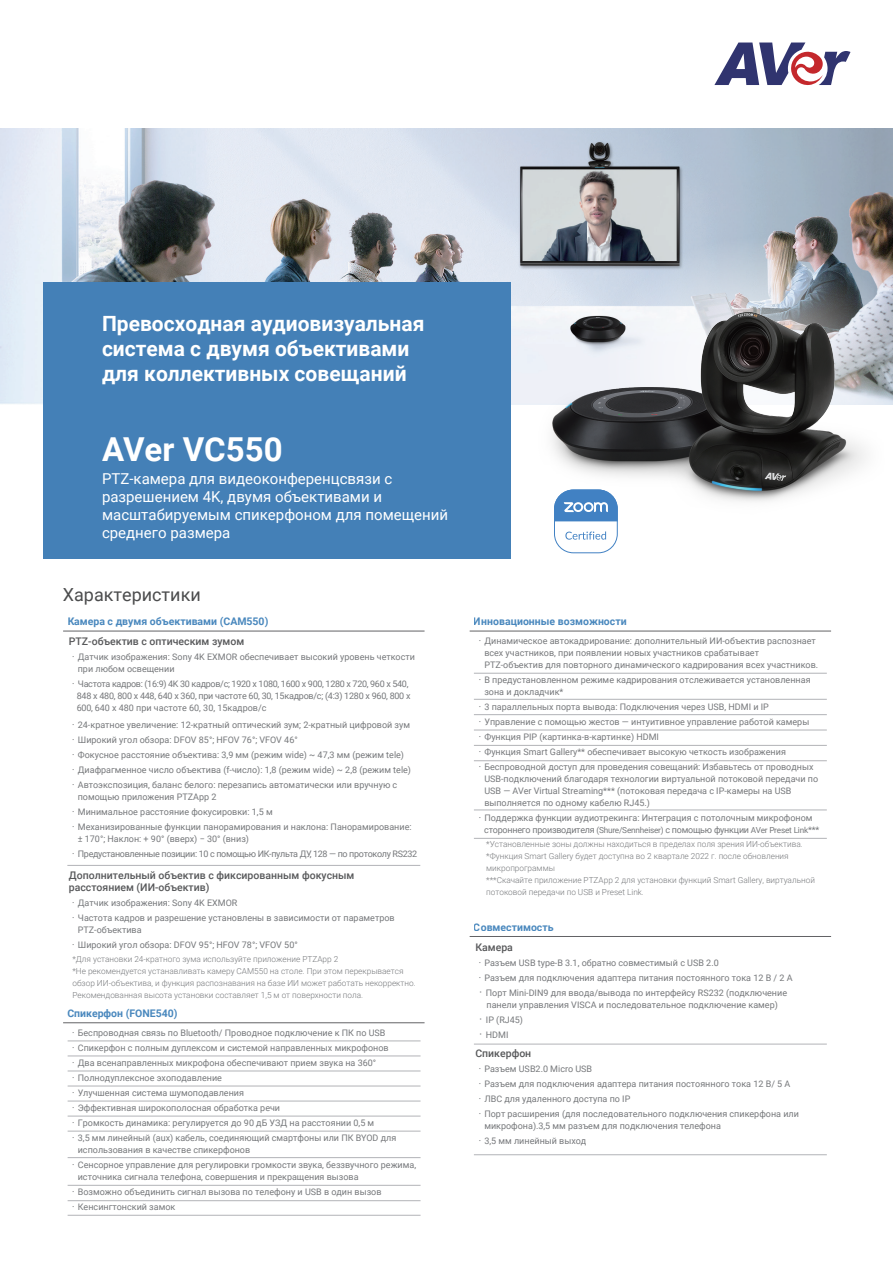
<style>
.page{position:relative;width:893px;height:1263px;background:#fff}
.page>*{position:absolute;margin:0;border:0;box-sizing:border-box;transform-origin:0 0}
.t1{font:700 33px "Roboto";color:#fff}
.t2{font:700 21px/25.2px "Roboto";color:#fff}
.t3{font:18px "Roboto";color:#4b4c4d}
.t4{font:15px/18px "Roboto";color:#fff}
.t5{font:500 10.5px/12px "Roboto";color:#57585a}
.t6{font:700 10.5px "Roboto";color:#4585bc}
.t7{font:9px/15px "Roboto";color:#76787b}
.t8{font:9px/12px "Roboto";letter-spacing:-.03em;color:#76787b}
.t9{font:9px/15px "Roboto";letter-spacing:-.035em;color:#76787b}
.t10{font:300 8.25px/12px "Roboto";color:#76787b}
.s1{font-family:"Adobe Ming Std";font-weight:300}
.s2{font-size:8.25px}
.s3{font-family:"Adobe Ming Std";font-weight:300;font-size:10.5px}
</style>
<div class="page">
<img style="left:0;top:128px;width:893px;height:276px">
<svg style="left:583px;top:222px;width:310px;height:11px;background:#91959b"></svg>
<div style="left:43px;top:282px;width:467px;height:276px;background:#4480b7"></div>
<svg style="left:714px;top:43px;width:136px;height:42px"></svg>
<img style="left:470px;top:233px;width:423px;height:312px">
<svg style="left:554px;top:489px;width:64px;height:64px"></svg>
<hr style="left:63px;top:631px;width:362px;height:1px;background:#636366">
<hr style="left:63px;top:1022px;width:362px;height:1px;background:#636366">
<hr style="left:67px;top:865px;width:353px;height:1px;background:#b2b3b7">
<hr style="left:68px;top:1041px;width:353px;height:1px;background:#b2b3b7">
<hr style="left:470px;top:631px;width:361px;height:1px;background:#636366">
<hr style="left:474px;top:673px;width:353px;height:1px;background:#b2b3b7">
<hr style="left:474px;top:699px;width:353px;height:1px;background:#b2b3b7">
<hr style="left:474px;top:714px;width:353px;height:1px;background:#b2b3b7">
<hr style="left:474px;top:730px;width:353px;height:1px;background:#b2b3b7">
<hr style="left:474px;top:745px;width:353px;height:1px;background:#b2b3b7">
<hr style="left:474px;top:760px;width:353px;height:1px;background:#b2b3b7">
<hr style="left:474px;top:810px;width:353px;height:1px;background:#b2b3b7">
<hr style="left:474px;top:838px;width:353px;height:1px;background:#b2b3b7">
<hr style="left:470px;top:936px;width:361px;height:1px;background:#636366">
<hr style="left:474px;top:1154px;width:353px;height:1px;background:#b2b3b7">
<hr style="left:474px;top:1044px;width:353px;height:1px;background:#b2b3b7">
<hr style="left:68px;top:1056px;width:353px;height:1px;background:#b2b3b7">
<hr style="left:68px;top:1071px;width:353px;height:1px;background:#b2b3b7">
<hr style="left:68px;top:1086px;width:353px;height:1px;background:#b2b3b7">
<hr style="left:68px;top:1101px;width:353px;height:1px;background:#b2b3b7">
<hr style="left:68px;top:1116px;width:353px;height:1px;background:#b2b3b7">
<hr style="left:68px;top:1131px;width:353px;height:1px;background:#b2b3b7">
<hr style="left:68px;top:1157px;width:353px;height:1px;background:#b2b3b7">
<hr style="left:68px;top:1185px;width:353px;height:1px;background:#b2b3b7">
<hr style="left:68px;top:1200px;width:353px;height:1px;background:#b2b3b7">
<hr style="left:68px;top:1215px;width:353px;height:1px;background:#b2b3b7">
<h2 class="t2" style="left:102px;top:310px;width:324px">Превосходная аудиовизуальная система с двумя объективами для коллективных совещаний</h2>
<h1 class="t1" style="left:102px;top:426px;width:182px">AVer VC550</h1>
<h3 class="t4" style="left:102px;top:469px;width:348px">PTZ-камера для видеоконференцсвязи с разрешением 4K, двумя объективами и масштабируемым спикерфоном для помещений среднего размера</h3>
<h3 class="t3" style="left:63px;top:582px;width:139px">Xарактеристики</h3>
<p class="t6" style="left:67px;top:614px;width:203px">Камера с двумя объективами (CAM550)</p>
<p class="t5" style="left:69px;top:635px;width:177px">PTZ-объектив с оптическим зумом</p>
<p class="t7" style="left:78px;top:651px;width:339px;line-height:12px;text-indent:-9px"><span class="s1">．</span>Датчик изображения: Sony 4K EXMOR обеспечивает высокий уровень четкости при любом освещении</p>
<p class="t8" style="left:77px;top:678px;width:335px;text-indent:-8px"><span class="s1">．</span>Частота кадров: (16:9) 4K 30 кадров/с; 1920 x 1080, 1600 x 900, 1280 x 720, 960 x 540,<br>848 x 480, 800 x 448, 640 x 360, при частоте 60, 30, 15кадров/с; (4:3) 1280 x 960, 800 x<br>600, 640 x 480 при частоте 60, 30, 15кадров/с</p>
<p class="t7" style="left:69px;top:717px;width:344px"><span class="s1">．</span>24-кратное увеличение: 12-кратный оптический зум; 2-кратный цифровой зум<span class="s1">．</span>Широкий угол обзора: DFOV 85°; HFOV 76°; VFOV 46°<br><span class="s1">．</span>Фокусное расстояние объектива: 3,9 мм (режим wide) ~ 47,3 мм (режим tele)<span class="s1">．</span>Диафрагменное число объектива (f-число): 1,8 (режим wide) ~ 2,8 (режим tele)<span class="s1">．</span>Автоэкспозиция, баланс белого: перезапись автоматически или вручную с</p>
<p class="t7" style="left:69px;top:789px;width:344px;text-indent:9px">помощью приложения PTZApp 2<br><span class="s1">．</span>Минимальное расстояние фокусировки: 1,5 м<br><span class="s1">．</span>Механизированные функции панорамирования и наклона: Панорамирование:</p>
<p class="t9" style="left:69px;top:831px;width:350px;text-indent:9px">± 170°; Наклон: + 90° (вверх) − 30° (вниз)<br><span class="s1">．</span>Предустановленные позиции: 10 с помощью ИК-пульта ДУ, 128 — по протоколу RS232</p>
<p class="t5" style="left:69px;top:869px;width:287px">Дополнительный объектив с фиксированным фокусным расстоянием (ИИ-объектив)</p>
<p class="t7" style="left:69px;top:895px;width:327px"><span class="s1">．</span>Датчик изображения: Sony 4K EXMOR<br><span class="s1">．</span>Частота кадров и разрешение установлены в зависимости от параметров</p>
<p class="t7" style="left:69px;top:922px;width:230px;text-indent:9px">PTZ-объектива<br><span class="s1">．</span>Широкий угол обзора: DFOV 95°; HFOV 78°; VFOV 50°</p>
<p class="t10" style="left:72px;top:953px;width:345px">*Для установки 24-кратного зума используйте приложение PTZApp 2<br>*Не рекомендуется устанавливать камеру CAM550 на столе. При этом перекрывается обзор ИИ-объектива, и функция распознавания на базе ИИ может работать некорректно.<br>Рекомендованная высота установки составляет 1,5 м от поверхности пола.</p>
<p class="t6" style="left:67px;top:1006px;width:112px">Спикерфон (FONE540)</p>
<p class="t7" style="left:69px;top:1025px;width:329px"><span class="s1">．</span>Беспроводная связь по Bluetooth/ Проводное подключение к ПК по USB<span class="s1">．</span>Спикерфон с полным дуплексом и системой направленных микрофонов<span class="s1">．</span>Два всенаправленных микрофона обеспечивают прием звука на 360°<span class="s1">．</span>Полнодуплексное эхоподавление<br><span class="s1">．</span>Улучшенная система шумоподавления<br><span class="s1">．</span>Эффективная широкополосная обработка речи<br><span class="s1">．</span>Громкость динамика: регулируется до 90 дБ УЗД на расстоянии 0,5 м<span class="s1">．</span>3,5 мм линейный (aux) кабель, соединяющий смартфоны или ПК BYOD для</p>
<p class="t7" style="left:69px;top:1142px;width:349px;text-indent:9px">использования в качестве спикерфонов<br><span class="s1">．</span>Сенсорное управление для регулировки громкости звука, беззвучного режима,</p>
<p class="t7" style="left:69px;top:1169px;width:314px;text-indent:9px">источника сигнала телефона, совершения и прекращения вызова<span class="s1">．</span>Возможно объединить сигнал вызова по телефону и USB в один вызов<span class="s1">．</span>Кенсингтонский замок</p>
<p class="t6" style="left:474px;top:614px;width:154px">Инновационные возможности</p>
<p class="t7" style="left:484px;top:635px;width:335px;line-height:12px;text-indent:-9px"><span class="s1">．</span>Динамическое автокадрирование: дополнительный ИИ-объектив распознает всех участников, при появлении новых участников срабатывает<br>PTZ-объектив для повторного динамического кадрирования всех участников.</p>
<p class="t7" style="left:484px;top:674px;width:328px;line-height:12px;text-indent:-9px"><span class="s1">．</span>В предустановленном режиме кадрирования отслеживается установленная зона и докладчик*</p>
<p class="t7" style="left:475px;top:699px;width:340px"><span class="s1">．</span>3 параллельных порта вывода: Подключения через USB, HDMI и IP<span class="s1">．</span>Управление с помощью жестов — интуитивное управление работой камеры<span class="s1">．</span>Функция PIP (картинка-в-картинке) HDMI<br><span class="s1">．</span>Функция Smart Gallery** обеспечивает высокую четкость изображения<span class="s1">．</span>Беспроводной доступ для проведения совещаний: Избавьтесь от проводных</p>
<p class="t7" style="left:484px;top:773px;width:335px;line-height:12px">USB-подключений благодаря технологии виртуальной потоковой передачи по<br>USB — AVer Virtual Streaming*** (потоковая передача с IP-камеры на USB выполняется по одному кабелю RJ45.)</p>
<p class="t7" style="left:484px;top:812px;width:336px;line-height:12px;text-indent:-9px"><span class="s1">．</span>Поддержка функции аудиотрекинга: Интеграция с потолочным микрофоном стороннего производителя <span class="s2">(Shure/Sennheiser)</span> с помощью функции <span class="s2">AVer Preset Link</span>***</p>
<p class="t10" style="left:486px;top:838px;width:330px">*Установленные зоны должны находиться в пределах поля зрения ИИ-объектива. *Функция Smart Gallery будет доступна во 2 квартале 2022 г. после обновления микропрограммы<br>***Скачайте приложение PTZApp 2 для установки функций Smart Gallery, виртуальной потоковой передачи по USB и Preset Link.</p>
<p class="t6" style="left:474px;top:920px;width:81px">Совместимость</p>
<p class="t5" style="left:475px;top:940px;width:39px">Камера</p>
<p class="t7" style="left:475px;top:954px;width:319px"><span class="s1">．</span>Разъем USB type-B 3.1, обратно совместимый с USB 2.0<br><span class="s1">．</span>Разъем для подключения адаптера питания постоянного тока 12 В / 2 А<span class="s3">．</span>Порт Mini-DIN9 для ввода/вывода по интерфейсу RS232 (подключение</p>
<p class="t7" style="left:475px;top:996px;width:304px;text-indent:11px">панели управления VISCA и последовательное подключение камер)<span class="s3">．</span>IP (RJ45)<br><span class="s3">．</span>HDMI</p>
<p class="t5" style="left:475px;top:1047px;width:57px">Спикерфон</p>
<p class="t7" style="left:475px;top:1061px;width:325px"><span class="s1">．</span>Разъем USB2.0 Micro USB<br><span class="s1">．</span>Разъем для подключения адаптера питания постоянного тока 12 В/ 5 А<span class="s1">．</span>ЛВС для удаленного доступа по IP<br><span class="s1">．</span>Порт расширения (для последовательного подключения спикерфона или</p>
<p class="t7" style="left:475px;top:1118px;width:247px;text-indent:9px">микрофона).3,5 мм разъем для подключения телефона<span class="s1">．</span>3,5 мм линейный выход</p>
</div>
